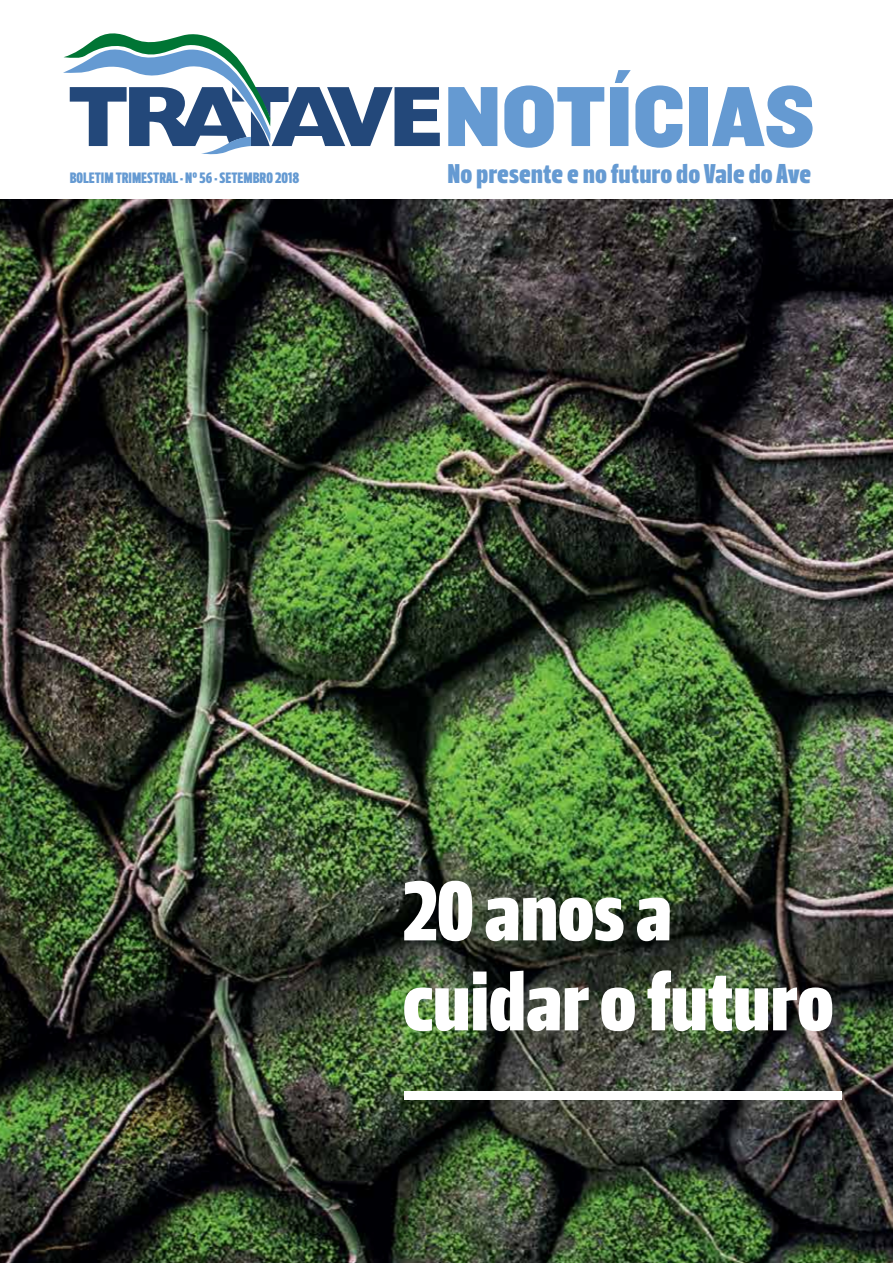
<style>
.page{position:relative;width:893px;height:1263px;background:#fff}
.page>*{position:absolute;margin:0;border:0;box-sizing:border-box;transform-origin:0 0}
.t1{font:84px/90px "Leitura Headline Sans";letter-spacing:-.01em;color:#fff}
.t2{font:27px "Leitura Headline Sans";color:#659ad2}
.t3{font:15px "Leitura Headline Sans";color:#659ad2}
</style>
<div class="page">
<img style="left:0;top:200px;width:893px;height:1063px">
<div style="left:405px;top:1091px;width:437px;height:8px;background:#fff"></div>
<svg style="left:448px;top:87px;width:49px;height:59px;background:#7eaad9"></svg>
<svg style="left:504px;top:85px;width:100px;height:63px"></svg>
<svg style="left:610px;top:70px;width:72px;height:78px"></svg>
<div style="left:689px;top:87px;width:19px;height:59px;background:#659ad2"></div>
<svg style="left:712px;top:85px;width:101px;height:63px"></svg>
<svg style="left:63px;top:33px;width:377px;height:122px"></svg>
<p class="t3" style="left:70px;top:169px;width:231px">BOLETIM TRIMESTRAL · Nº 56 · SETEMBRO 2018</p>
<h2 class="t2" style="left:447px;top:158px;width:365px">No presente e no futuro do Vale do Ave</h2>
<h1 class="t1" style="left:402px;top:867px;width:433px">20 anos a cuidar o futuro</h1>
</div>
